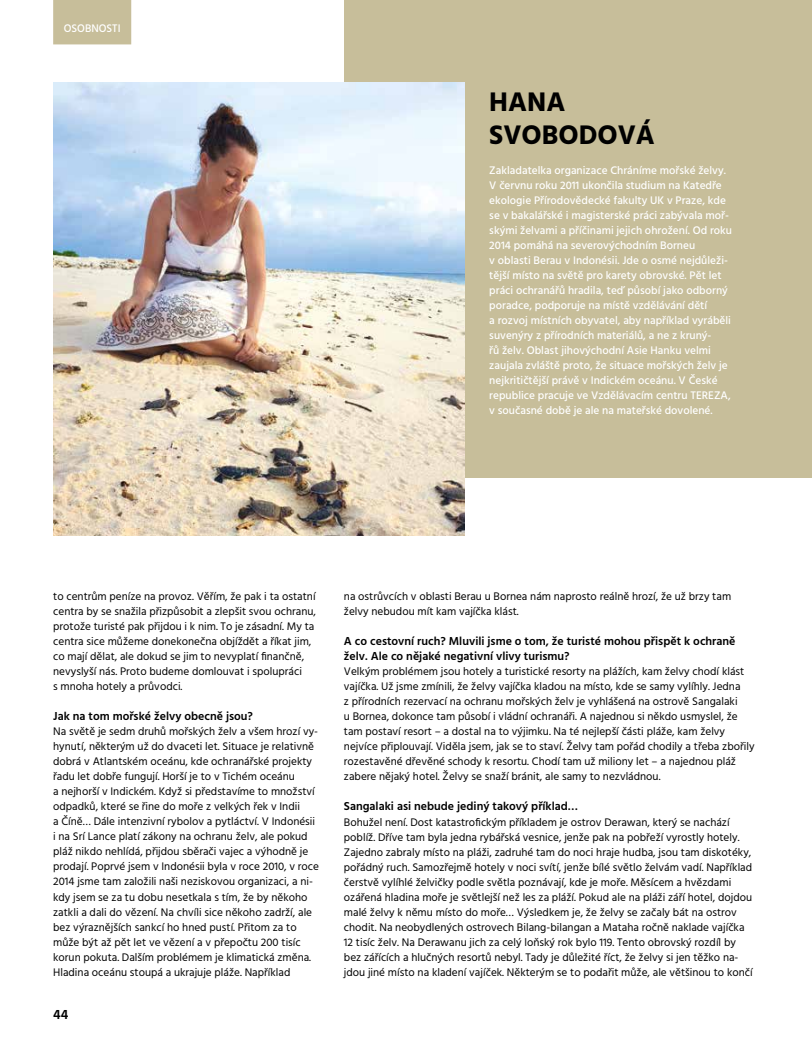
<style>
.page{position:relative;width:812px;height:1053px;background:#fff}
.page>*{position:absolute;margin:0;border:0;box-sizing:border-box;transform-origin:0 0}
.t1{font:700 27.5px/33px "Hind";color:#000}
.t2{font:600 13.75px "Hind";color:#000}
.t3{font:600 11.88px/15px "Hind";color:#000}
.t4{font:11.25px/15px "Hind";color:#000}
.t5{font:500 11.25px/15px "Hind";color:#fff}
</style>
<div class="page">
<div style="left:344px;top:0;width:467px;height:477px;background:#c7be9a"></div>
<img style="left:53px;top:82px;width:411px;height:453px">
<div style="left:53px;top:0;width:78px;height:44px;background:#c7be9a"></div>
<p class="t5" style="left:64px;top:21px;width:58px">OSOBNOSTI</p>
<h1 class="t1" style="left:489px;top:85px;width:167px">HANA<br>SVOBODOVÁ</h1>
<p class="t5" style="left:489px;top:164px;width:244px">Zakladatelka organizace Chráníme mořské želvy.<br>V červnu roku 2011 ukončila studium na Katedře ekologie Přírodovědecké fakulty UK v Praze, kde se v bakalářské i magisterské práci zabývala moř&shy;skými želvami a příčinami jejich ohrožení. Od roku 2014 pomáhá na severovýchodním Borneu<br>v oblasti Berau v Indonésii. Jde o osmé nejdůleži&shy;tější místo na světě pro karety obrovské. Pět let práci ochranářů hradila, teď působí jako odborný poradce, podporuje na místě vzdělávání dětí<br>a rozvoj místních obyvatel, aby například vyráběli suvenýry z přírodních materiálů, a ne z kruný-<br>řů želv. Oblast jihovýchodní Asie Hanku velmi zaujala zvláště proto, že situace mořských želv je nejkritičtější právě v Indickém oceánu. V České republice pracuje ve Vzdělávacím centru TEREZA, v současné době je ale na mateřské dovolené.</p>
<p class="t4" style="left:53px;top:589px;width:264px">to centrům peníze na provoz. Věřím, že pak i ta ostatní centra by se snažila přizpůsobit a zlepšit svou ochranu, protože turisté pak přijdou i k nim. To je zásadní. My ta centra sice můžeme donekonečna objíždět a říkat jim, co mají dělat, ale dokud se jim to nevyplatí finančně, nevyslyší nás. Proto budeme domlouvat i spolupráci<br>s mnoha hotely a průvodci.</p>
<p class="t3" style="left:53px;top:709px;width:201px">Jak na tom mořské želvy obecně jsou?</p>
<p class="t4" style="left:53px;top:724px;width:267px">Na světě je sedm druhů mořských želv a všem hrozí vy&shy;hynutí, některým už do dvaceti let. Situace je relativně dobrá v Atlantském oceánu, kde ochranářské projekty řadu let dobře fungují. Horší je to v Tichém oceánu<br>a nejhorší v Indickém. Když si představíme to množství odpadků, které se řine do moře z velkých řek v Indii<br>a Číně… Dále intenzivní rybolov a pytláctví. V Indonésii i na Srí Lance platí zákony na ochranu želv, ale pokud pláž nikdo nehlídá, přijdou sběrači vajec a výhodně je prodají. Poprvé jsem v Indonésii byla v roce 2010, v roce 2014 jsme tam založili naši neziskovou organizaci, a ni&shy;kdy jsem se za tu dobu nesetkala s tím, že by někoho zatkli a dali do vězení. Na chvíli sice někoho zadrží, ale bez výraznějších sankcí ho hned pustí. Přitom za to může být až pět let ve vězení a v přepočtu 200 tisíc korun pokuta. Dalším problémem je klimatická změna.<br>Hladina oceánu stoupá a ukrajuje pláže. Například</p>
<p class="t2" style="left:53px;top:1004px;width:17px">44</p>
<p class="t4" style="left:344px;top:589px;width:388px">na ostrůvcích v oblasti Berau u Bornea nám naprosto reálně hrozí, že už brzy tam želvy nebudou mít kam vajíčka klást.</p>
<p class="t3" style="left:344px;top:634px;width:393px">A co cestovní ruch? Mluvili jsme o tom, že turisté mohou přispět k ochraně želv. Ale co nějaké negativní vlivy turismu?</p>
<p class="t4" style="left:344px;top:664px;width:412px">Velkým problémem jsou hotely a turistické resorty na plážích, kam želvy chodí klást vajíčka. Už jsme zmínili, že želvy vajíčka kladou na místo, kde se samy vylíhly. Jedna<br>z přírodních rezervací na ochranu mořských želv je vyhlášená na ostrově Sangalaki<br>u Bornea, dokonce tam působí i vládní ochranáři. A najednou si někdo usmyslel, že tam postaví resort – a dostal na to výjimku. Na té nejlepší části pláže, kam želvy nejvíce připlouvají. Viděla jsem, jak se to staví. Želvy tam pořád chodily a třeba zbořily rozestavěné dřevěné schody k resortu. Chodí tam už miliony let – a najednou pláž zabere nějaký hotel. Želvy se snaží bránit, ale samy to nezvládnou.</p>
<p class="t3" style="left:344px;top:799px;width:236px">Sangalaki asi nebude jediný takový příklad…</p>
<p class="t4" style="left:344px;top:814px;width:410px">Bohužel není. Dost katastrofickým příkladem je ostrov Derawan, který se nachází poblíž. Dříve tam byla jedna rybářská vesnice, jenže pak na pobřeží vyrostly hotely.<br>Zajedno zabraly místo na pláži, zadruhé tam do noci hraje hudba, jsou tam diskotéky, pořádný ruch. Samozřejmě hotely v noci svítí, jenže bílé světlo želvám vadí. Například čerstvě vylíhlé želvičky podle světla poznávají, kde je moře. Měsícem a hvězdami ozářená hladina moře je světlejší než les za pláží. Pokud ale na pláži září hotel, dojdou malé želvy k němu místo do moře… Výsledkem je, že želvy se začaly bát na ostrov chodit. Na neobydlených ostrovech Bilang-bilangan a Mataha ročně naklade vajíčka 12 tisíc želv. Na Derawanu jich za celý loňský rok bylo 119. Tento obrovský rozdíl by bez zářících a hlučných resortů nebyl. Tady je důležité říct, že želvy si jen těžko na&shy;jdou jiné místo na kladení vajíček. Některým se to podařit může, ale většinou to končí</p>
</div>
